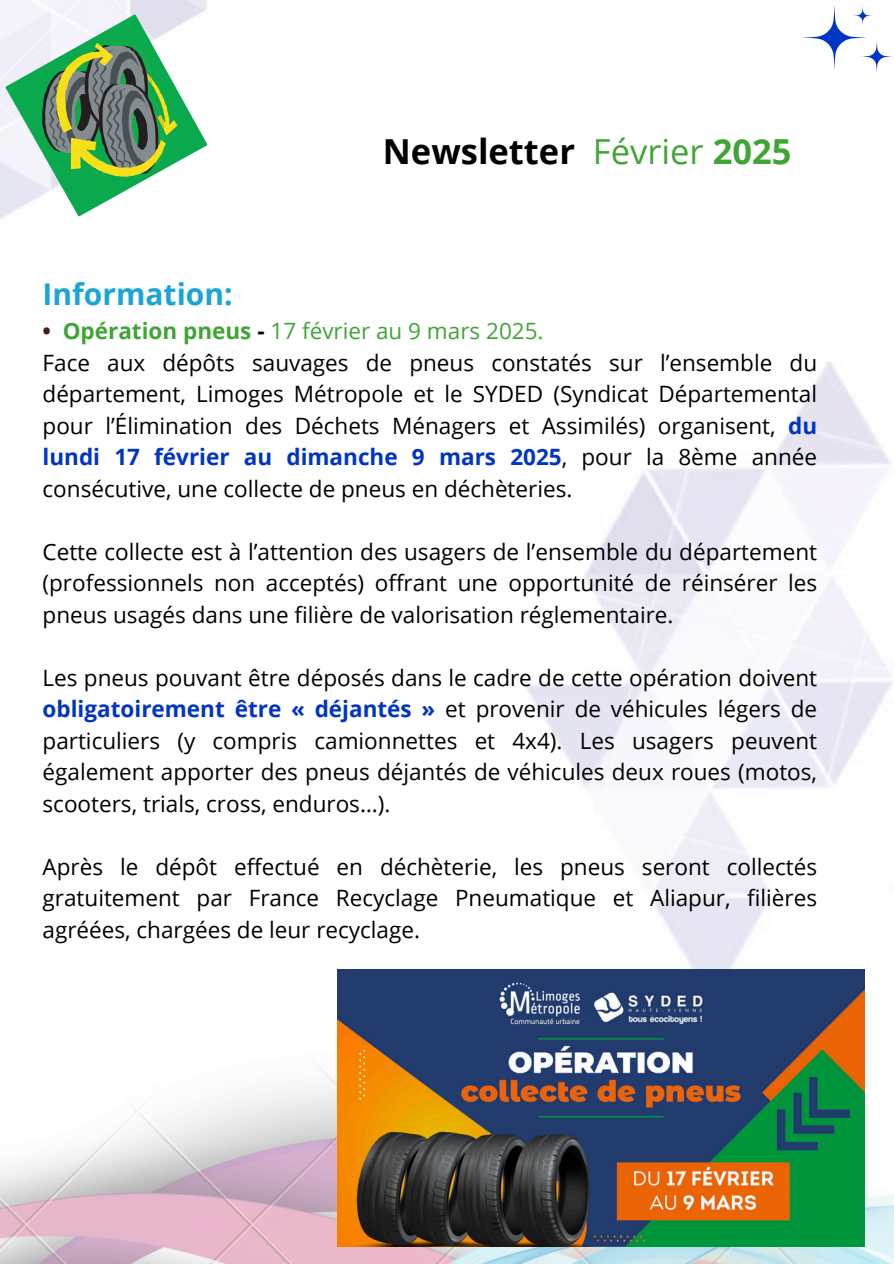
<style>
.page{position:relative;width:894px;height:1264px;background:#fff}
.page>*{position:absolute;margin:0;border:0;box-sizing:border-box;transform-origin:0 0}
.t1{font:700 34.5px "Open Sans";color:#000}
.t2{font:700 30px "Open Sans";color:#19a6d4}
.t3{font:22.5px/31.5px "Open Sans";color:#000;text-align:justify}
.t4{font:22.5px "Open Sans";color:#3fa535}
.s1{font-weight:400;color:#3fa535}
.s2{color:#3fa535}
.s3{font-weight:700;color:#431e11}
.s4{font-weight:700}
.s5{font-weight:700;color:#000}
.s6{font-weight:700;color:#0034c2}
</style>
<div class="page">
<img style="left:0;top:1032px;width:893px;height:231px">
<img style="left:526px;top:361px;width:366px;height:638px">
<svg style="left:802px;top:5px;width:91px;height:69px"></svg>
<svg style="left:0;top:0;width:208px;height:219px"></svg>
<svg style="left:31px;top:23px;width:160px;height:169px"></svg>
<img style="left:337px;top:969px;width:527px;height:277px">
<p class="t2" style="left:43px;top:273px;width:191px">Information:</p>
<h2 class="t1" style="left:383px;top:127px;width:410px">Newsletter <span class="s1">Février</span> <span class="s2">2025</span></h2>
<p class="t4" style="left:43px;top:315px;width:502px"><span class="s3">•</span> <span class="s4">Opération pneus</span> <span class="s5">-</span> 17 février au 9 mars 2025.</p>
<p class="t3" style="left:43px;top:346px;width:775px">Face aux dépôts sauvages de pneus constatés sur l’ensemble du département, Limoges Métropole et le SYDED (Syndicat Départemental pour l’Élimination des Déchets Ménagers et Assimilés) organisent, <span class="s6">du lundi 17 février au dimanche 9 mars 2025</span>, pour la 8ème année consécutive, une collecte de pneus en déchèteries.</p>
<p class="t3" style="left:43px;top:535px;width:775px">Cette collecte est à l’attention des usagers de l’ensemble du département (professionnels non acceptés) offrant une opportunité de réinsérer les pneus usagés dans une filière de valorisation réglementaire.</p>
<p class="t3" style="left:43px;top:661px;width:775px">Les pneus pouvant être déposés dans le cadre de cette opération doivent <span class="s6">obligatoirement être « déjantés »</span> et provenir de véhicules légers de particuliers (y compris camionnettes et 4x4). Les usagers peuvent également apporter des pneus déjantés de véhicules deux roues (motos, scooters, trials, cross, enduros…).</p>
<h1 class="t3" style="left:43px;top:850px;width:775px">Après le dépôt effectué en déchèterie, les pneus seront collectés gratuitement par France Recyclage Pneumatique et Aliapur, filières agréées, chargées de leur recyclage.</h1>
</div>
